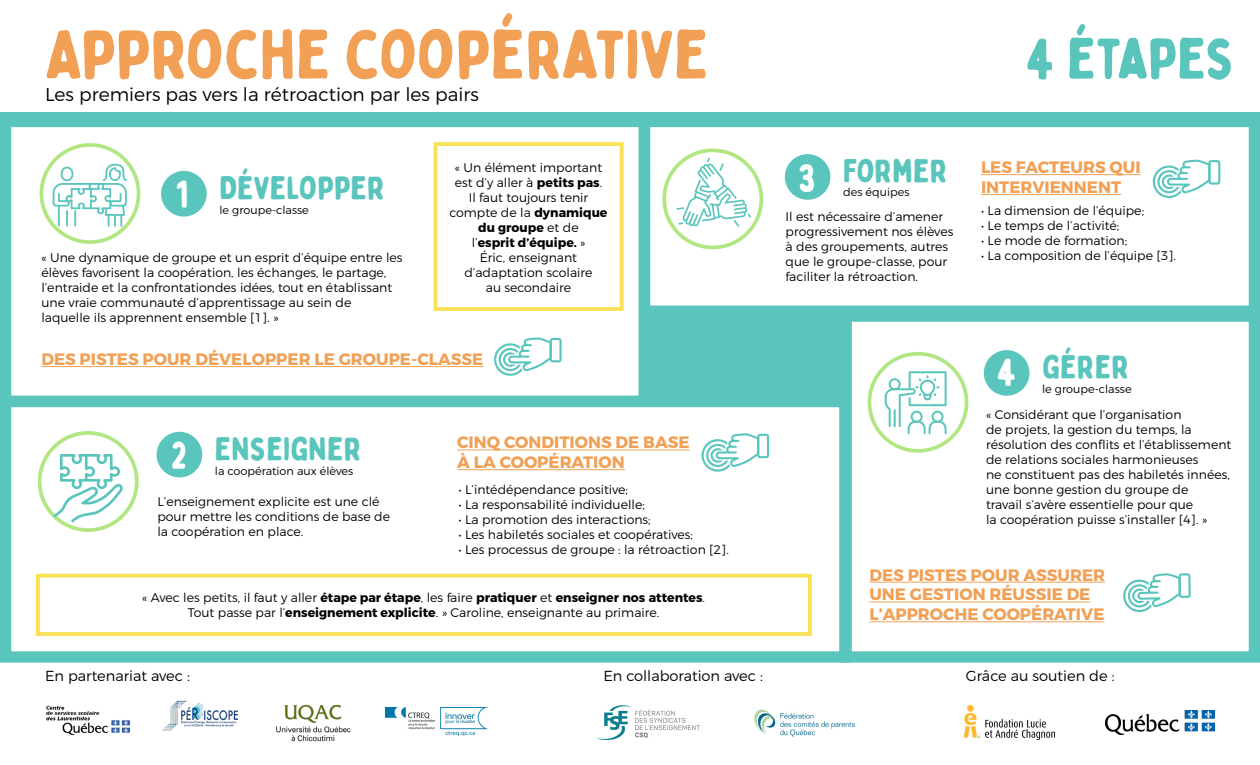
<style>
.page{position:relative;width:1260px;height:765px;background:#fff}
.page>*{position:absolute;margin:0;border:0;box-sizing:border-box;transform-origin:0 0}
.t1{font:68.38px "Bobby Jones Soft";color:#f1a056}
.t2{font:57.25px "Bobby Jones Soft";letter-spacing:-.02em;color:#5ac5bc}
.t3{font:32.5px "Bobby Jones Soft";color:#5ac5bc}
.t4{font:300 18.62px "Montserrat";color:#000}
.t5{font:700 16.5px/19.9px "Montserrat";color:#f1a056}
.t6{font:300 14.62px "Montserrat";color:#000}
.t7{font:300 12.5px/15px "Montserrat";color:#000}
.t8{font:300 11.25px "Montserrat";color:#000}
.s1{font-size:38.38px;color:#fff}
.s2{font-weight:700}
</style>
<div class="page">
<div style="left:646px;top:311px;width:198px;height:90px;background:#5ac5bc"></div>
<div style="left:0;top:116px;width:650px;height:291px;border:11px solid #5ac5bc"></div>
<div style="left:0;top:396px;width:851px;height:267px;border:11px solid #5ac5bc"></div>
<div style="left:639px;top:116px;width:621px;height:201px;border:11px solid #5ac5bc"></div>
<div style="left:841px;top:310px;width:419px;height:353px;border:11px solid #5ac5bc"></div>
<div style="left:0;top:112px;width:1260px;height:10px;background:#5ac5bc"></div>
<div style="left:161px;top:171px;width:46px;height:46px;background:#5ac5bc;border-radius:50%"></div>
<div style="left:157px;top:432px;width:45px;height:45px;background:#5ac5bc;border-radius:50%"></div>
<div style="left:785px;top:154px;width:45px;height:46px;background:#5ac5bc;border-radius:50%"></div>
<div style="left:984px;top:350px;width:45px;height:46px;background:#5ac5bc;border-radius:50%"></div>
<div style="left:434px;top:142px;width:190px;height:169px;background:#fff;border:4px solid #fae055"></div>
<div style="left:36px;top:574px;width:776px;height:62px;background:#fff;border:4px solid #fae055"></div>
<hr style="left:41px;top:366px;width:442px;height:1px;background:#f1a056">
<svg style="left:494px;top:337px;width:68px;height:39px"></svg>
<hr style="left:457px;top:449px;width:233px;height:1px;background:#f1a056">
<hr style="left:457px;top:469px;width:168px;height:1px;background:#f1a056">
<svg style="left:702px;top:433px;width:67px;height:39px"></svg>
<hr style="left:981px;top:174px;width:160px;height:1px;background:#f1a056">
<hr style="left:981px;top:194px;width:140px;height:1px;background:#f1a056">
<svg style="left:1153px;top:160px;width:67px;height:38px"></svg>
<hr style="left:869px;top:582px;width:236px;height:1px;background:#f1a056">
<hr style="left:869px;top:602px;width:221px;height:1px;background:#f1a056">
<hr style="left:869px;top:621px;width:236px;height:1px;background:#f1a056">
<svg style="left:1123px;top:573px;width:68px;height:39px"></svg>
<svg style="left:40px;top:433px;width:97px;height:97px"></svg>
<div style="left:38px;top:431px;width:101px;height:101px;border:4px solid #b1e682;border-radius:50%"></div>
<svg style="left:53px;top:454px;width:70px;height:68px"></svg>
<svg style="left:664px;top:150px;width:97px;height:97px"></svg>
<div style="left:662px;top:149px;width:101px;height:100px;border:4px solid #b1e682;border-radius:50%"></div>
<svg style="left:676px;top:158px;width:75px;height:69px"></svg>
<svg style="left:41px;top:145px;width:98px;height:97px"></svg>
<div style="left:40px;top:143px;width:100px;height:101px;border:4px solid #b1e682;border-radius:50%"></div>
<svg style="left:53px;top:164px;width:74px;height:63px"></svg>
<div style="left:868px;top:352px;width:100px;height:101px;border:4px solid #b1e682;border-radius:50%"></div>
<svg style="left:885px;top:371px;width:62px;height:63px"></svg>
<img style="left:596px;top:705px;width:104px;height:36px">
<img style="left:385px;top:707px;width:103px;height:29px">
<img style="left:754px;top:709px;width:101px;height:28px">
<img style="left:965px;top:705px;width:89px;height:35px">
<img style="left:1106px;top:711px;width:109px;height:24px">
<img style="left:276px;top:704px;width:75px;height:38px">
<img style="left:162px;top:700px;width:76px;height:31px">
<img style="left:46px;top:705px;width:85px;height:31px">
<h1 class="t1" style="left:45px;top:12px;width:666px">APPROCHE COOPÉRATIVE</h1>
<h2 class="t2" style="left:1025px;top:23px;width:211px">4 ÉTAPES</h2>
<h3 class="t4" style="left:45px;top:83px;width:435px">Les premiers pas vers la rétroaction par les pairs</h3>
<h3 class="t3" style="left:175px;top:168px;width:211px"><span class="s1">1</span> DÉVELOPPER</h3>
<p class="t8" style="left:219px;top:203px;width:91px">le groupe-classe</p>
<p class="t7" style="left:41px;top:249px;width:363px">« Une dynamique de groupe et un esprit d’équipe entre les élèves favorisent la coopération, les échanges, le partage, l’entraide et la confrontationdes idées, tout en établissant une vraie communauté d’apprentissage au sein de laquelle ils apprennent ensemble [1]. »</p>
<p class="t7" style="left:450px;top:160px;width:160px;text-align:center">« Un élément important est d’y aller à <span class="s2">petits pas</span>.<br>Il faut toujours tenir compte de la <span class="s2">dynamique du groupe</span> et de<br>l’<span class="s2">esprit d’équipe.</span> »<br>Éric, enseignant d’adaptation scolaire<br>au secondaire</p>
<h3 class="t5" style="left:41px;top:349px;width:443px">DES PISTES POUR DÉVELOPPER LE GROUPE-CLASSE</h3>
<h3 class="t3" style="left:171px;top:429px;width:192px"><span class="s1">2</span> ENSEIGNER</h3>
<p class="t8" style="left:215px;top:464px;width:140px">la coopération aux élèves</p>
<h3 class="t5" style="left:457px;top:433px;width:234px">CINQ CONDITIONS DE BASE<br>À LA COOPÉRATION</h3>
<p class="t7" style="left:459px;top:481px;width:171px">• L’intédépendance positive;</p>
<p class="t7" style="left:459px;top:496px;width:188px">• La responsabilité individuelle;</p>
<p class="t7" style="left:459px;top:511px;width:194px">• La promotion des interactions;</p>
<p class="t7" style="left:459px;top:526px;width:236px">• Les habiletés sociales et coopératives;</p>
<p class="t7" style="left:459px;top:541px;width:272px">• Les processus de groupe : la rétroaction [2].</p>
<p class="t7" style="left:142px;top:590px;width:565px;text-align:center">« Avec les petits, il faut y aller <span class="s2">étape par étape</span>, les faire <span class="s2">pratiquer</span> et <span class="s2">enseigner nos attentes</span>.<br>Tout passe par l’<span class="s2">enseignement explicite</span>. » Caroline, enseignante au primaire.</p>
<p class="t7" style="left:157px;top:494px;width:234px">L’enseignement explicite est une clé pour mettre les conditions de base de la coopération en place.</p>
<h3 class="t3" style="left:798px;top:150px;width:151px"><span class="s1">3</span> FORMER</h3>
<p class="t8" style="left:843px;top:185px;width:68px">des équipes</p>
<p class="t7" style="left:786px;top:209px;width:169px">Il est nécessaire d’amener progressivement nos élèves à des groupements, autres que le groupe-classe, pour faciliter la rétroaction.</p>
<h3 class="t5" style="left:981px;top:157px;width:161px">LES FACTEURS QUI<br>INTERVIENNENT</h3>
<p class="t7" style="left:981px;top:203px;width:165px">• La dimension de l’équipe;</p>
<p class="t7" style="left:981px;top:218px;width:140px">• Le temps de l’activité;</p>
<p class="t7" style="left:981px;top:233px;width:148px">• Le mode de formation;</p>
<p class="t7" style="left:981px;top:248px;width:197px">• La composition de l’équipe [3].</p>
<h3 class="t3" style="left:996px;top:347px;width:134px"><span class="s1">4</span> GÉRER</h3>
<p class="t8" style="left:1042px;top:382px;width:91px">le groupe-classe</p>
<p class="t7" style="left:986px;top:407px;width:247px">« Considérant que l’organisation<br>de projets, la gestion du temps, la résolution des conflits et l’établissement de relations sociales harmonieuses<br>ne constituent pas des habiletés innées, une bonne gestion du groupe de<br>travail s’avère essentielle pour que<br>la coopération puisse s’installer [4]. »</p>
<h3 class="t5" style="left:869px;top:565px;width:237px">DES PISTES POUR ASSURER<br>UNE GESTION RÉUSSIE DE<br>L’APPROCHE COOPÉRATIVE</h3>
<p class="t6" style="left:45px;top:667px;width:146px">En partenariat avec :</p>
<p class="t6" style="left:603px;top:667px;width:161px">En collaboration avec :</p>
<p class="t6" style="left:966px;top:667px;width:150px">Grâce au soutien de :</p>
</div>
